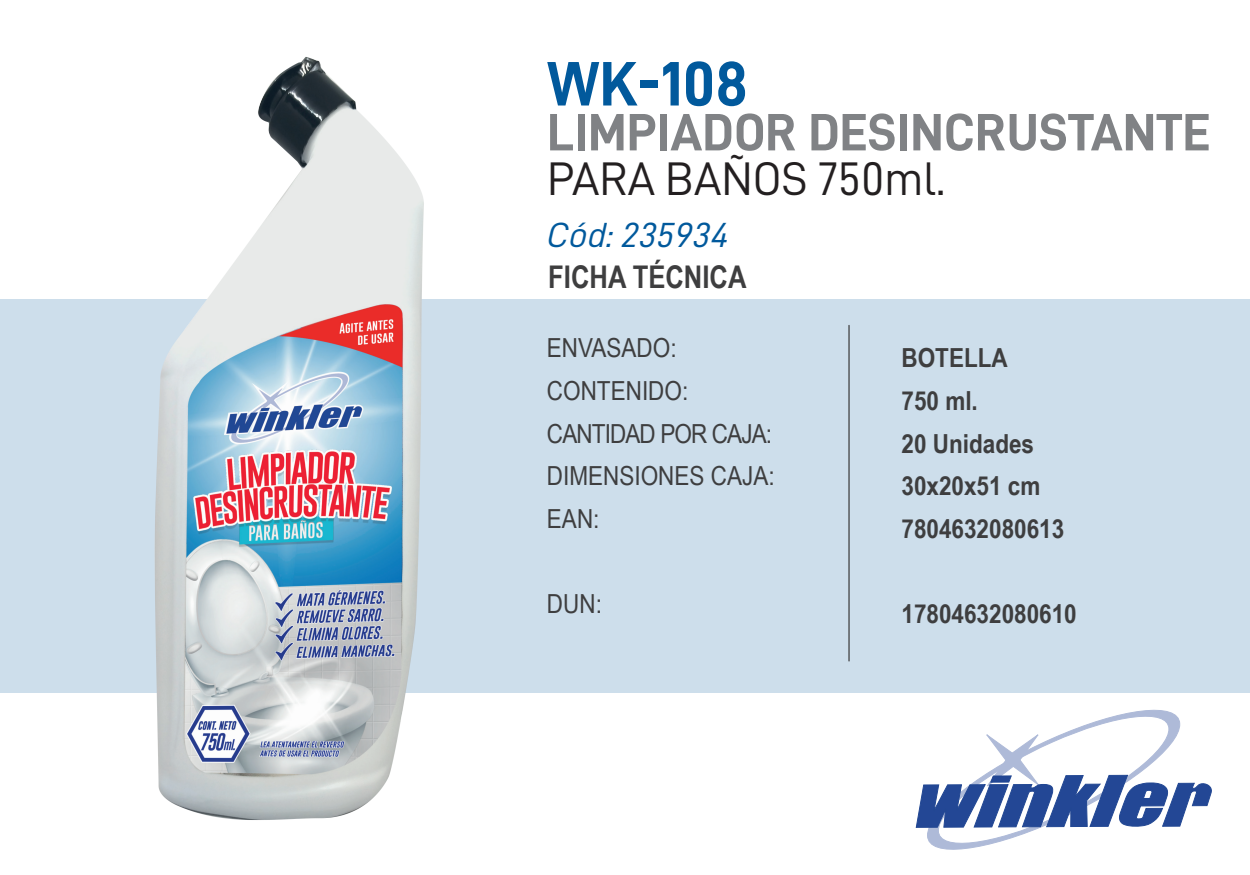
<style>
.page{position:relative;width:1250px;height:875px;background:#fff}
.page>*{position:absolute;margin:0;border:0;box-sizing:border-box;transform-origin:0 0}
.t1{font:63px "D DIN Bold";color:#01599c}
.t2{font:52.75px "D DIN Bold";color:#808285}
.t3{font:47.25px "D DIN";color:#231f20}
.t4{font:35px "D DIN Italic";color:#01599c;scale:1.05 1}
.t5{font:700 31.25px "Arial Narrow";color:#3e3e3f}
.t6{font:700 26.25px/42.6px "Arial Narrow";color:#3e3e3f;scale:1.05 1}
.t7{font:26.25px/42.6px "Arial Narrow";color:#3e3e3f;scale:1.05 1}
</style>
<div class="page">
<div style="left:0;top:299px;width:1250px;height:394px;background:#cddeeb"></div>
<hr style="left:848px;top:325px;width:2px;height:336px;background:#3e3e3f">
<svg style="left:915px;top:709px;width:297px;height:141px"></svg>
<img style="left:154px;top:57px;width:270px;height:763px">
<h1 class="t1" style="left:547px;top:49px;width:203px">WK-108</h1>
<h2 class="t2" style="left:547px;top:103px;width:665px">LIMPIADOR DESINCRUSTANTE</h2>
<h3 class="t3" style="left:547px;top:153px;width:400px">PARA BAÑOS 750ml.</h3>
<h3 class="t4" style="left:547px;top:216px;width:175px">Cód: 235934</h3>
<p class="t5" style="left:548px;top:253px;width:200px">FICHA TÉCNICA</p>
<p class="t7" style="left:547px;top:326px;width:218px">ENVASADO:<br>CONTENIDO:<br>CANTIDAD POR CAJA:<br>DIMENSIONES CAJA:<br>EAN:</p>
<p class="t7" style="left:547px;top:582px;width:54px">DUN:</p>
<p class="t6" style="left:902px;top:336px;width:156px">BOTELLA<br>750 ml.<br>20 Unidades<br>30x20x51 cm<br>7804632080613</p>
<p class="t6" style="left:902px;top:592px;width:168px">17804632080610</p>
</div>
